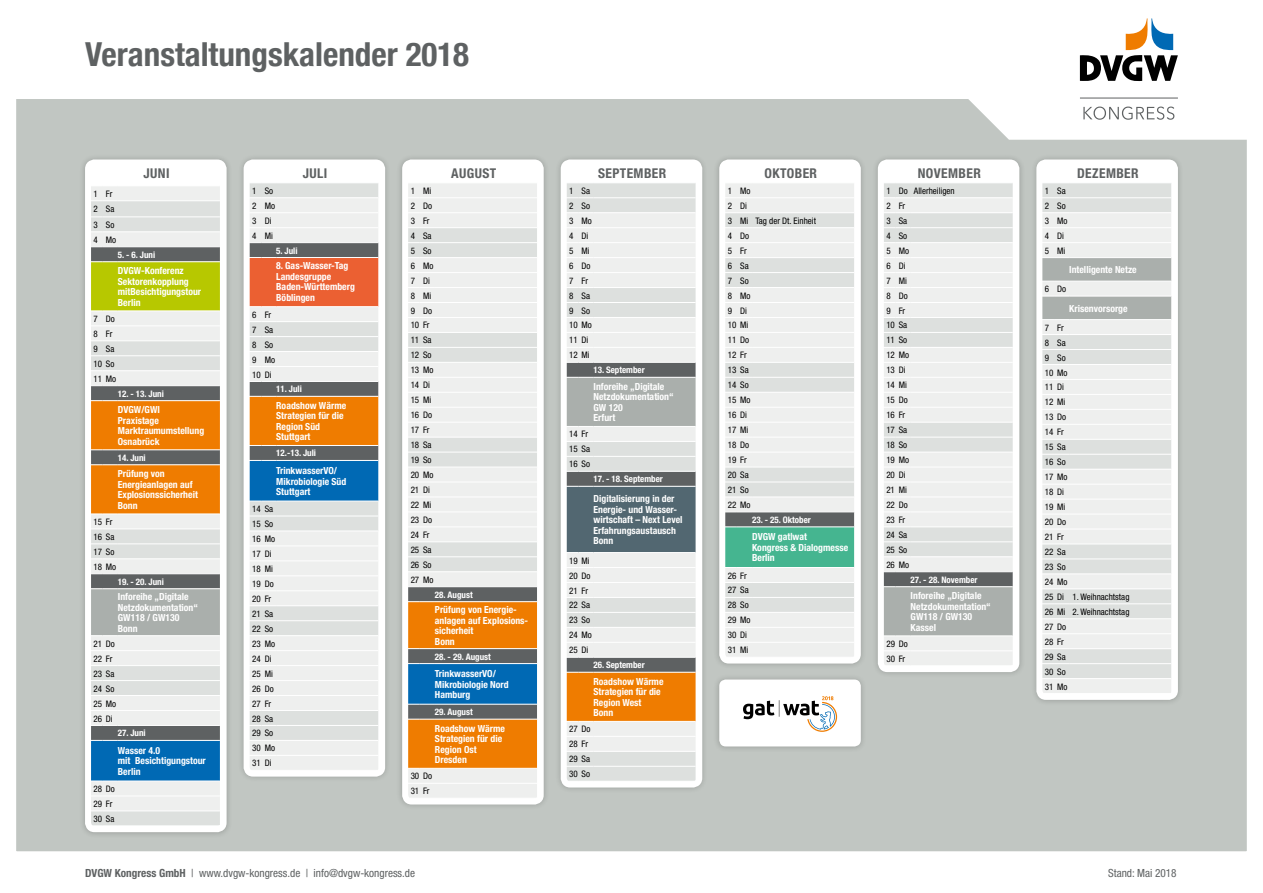
<style>
.page{position:relative;width:1263px;height:893px;background:#fff}
.page>*{position:absolute;margin:0;border:0;box-sizing:border-box;transform-origin:0 0}
.t1{font:700 condensed 33px "Helvetica Neue";color:#5e6162}
.t2{font:700 condensed 13.5px "Helvetica Neue";letter-spacing:.03em;color:#5e6162}
.t3{font:condensed 11.25px "Helvetica Neue";color:#5e6162}
.t4{font:700 condensed 9.75px/10.5px "Helvetica Neue";color:#fff}
.t5{font:condensed 9px/15px "Helvetica Neue";color:#000}
.t6{font:700 condensed 9px "Helvetica Neue";color:#fff}
.s1{font-weight:700}
</style>
<div class="page">
<div style="left:8px;top:91px;width:1247px;height:768px;background:#c1c6c2"></div>
<div style="left:0;top:83px;width:1263px;height:784px;border:16px solid #fff"></div>
<svg style="left:890px;top:18px;width:373px;height:122px"></svg>
<div style="left:1030px;top:153px;width:154px;height:553px;background:#bbc0bc"></div>
<svg style="left:1043px;top:166px;width:128px;height:527px;background:#e4e6e4"></svg>
<div style="left:1036px;top:159px;width:142px;height:541px;border:6px solid #fff;border-radius:7px"></div>
<div style="left:872px;top:153px;width:153px;height:525px;background:#000;opacity:.2"></div>
<svg style="left:885px;top:166px;width:127px;height:499px;background:#e0e2e1"></svg>
<div style="left:878px;top:159px;width:141px;height:513px;border:6px solid #fff;border-radius:7px"></div>
<div style="left:713px;top:153px;width:154px;height:517px;background:#b9beba"></div>
<svg style="left:726px;top:166px;width:128px;height:490px;background:#d9e3df"></svg>
<div style="left:719px;top:159px;width:142px;height:504px;border:6px solid #fff;border-radius:7px"></div>
<div style="left:555px;top:153px;width:153px;height:640px;background:#bbc0bc"></div>
<svg style="left:568px;top:166px;width:127px;height:614px;background:#cbc6bd"></svg>
<div style="left:561px;top:159px;width:141px;height:628px;border:6px solid #fff;border-radius:7px"></div>
<div style="left:79px;top:153px;width:154px;height:685px;background:#b8bdb9"></div>
<svg style="left:92px;top:166px;width:128px;height:659px;background:#c5bea1"></svg>
<div style="left:85px;top:159px;width:142px;height:673px;border:6px solid #fff;border-radius:7px"></div>
<div style="left:713px;top:673px;width:154px;height:79px;background:#000;opacity:.2"></div>
<div style="left:719px;top:679px;width:142px;height:67px;background:#fff;border-radius:7px"></div>
<svg style="left:743px;top:696px;width:94px;height:36px"></svg>
<div style="left:238px;top:153px;width:153px;height:630px;background:#000;opacity:.2"></div>
<svg style="left:251px;top:166px;width:127px;height:604px;background:#d2c5bc"></svg>
<div style="left:244px;top:159px;width:141px;height:618px;border:6px solid #fff;border-radius:7px"></div>
<div style="left:396px;top:153px;width:154px;height:658px;background:#b8bdb9"></div>
<svg style="left:409px;top:166px;width:128px;height:631px;background:#d4cabc"></svg>
<div style="left:402px;top:159px;width:142px;height:645px;border:6px solid #fff;border-radius:7px"></div>
<h1 class="t1" style="left:85px;top:27px;width:386px">Veranstaltungskalender 2018</h1>
<p class="t5" style="left:94px;top:186px;width:24px">1 Fr<br>2 Sa<br>3 So<br>4 Mo</p>
<h2 class="t2" style="left:144px;top:165px;width:27px">JUNI</h2>
<p class="t6" style="left:118px;top:249px;width:39px">5. - 6. Juni</p>
<p class="t4" style="left:118px;top:265px;width:85px">DVGW-Konferenz<br>Sektorenkopplung mitBesichtigungstour<br>Berlin</p>
<p class="t5" style="left:94px;top:311px;width:24px">7 Do<br>8 Fr<br>9 Sa<br>10 So<br>11 Mo</p>
<p class="t6" style="left:118px;top:388px;width:48px">12. - 13. Juni</p>
<p class="t4" style="left:118px;top:404px;width:88px">DVGW/GWI<br>Praxistage<br>Marktraumumstellung<br>Osnabrück</p>
<p class="t6" style="left:118px;top:452px;width:29px">14. Juni</p>
<p class="t4" style="left:118px;top:469px;width:82px">Prüfung von<br>Energieanlagen auf<br>Explosionssicherheit<br>Bonn</p>
<p class="t5" style="left:94px;top:514px;width:24px">15 Fr<br>16 Sa<br>17 So<br>18 Mo</p>
<p class="t6" style="left:118px;top:576px;width:48px">19. - 20. Juni</p>
<p class="t4" style="left:118px;top:591px;width:82px">Inforeihe „Digitale<br>Netzdokumentation“<br>GW118 / GW130<br>Bonn</p>
<p class="t5" style="left:94px;top:636px;width:24px">21 Do<br>22 Fr<br>23 Sa<br>24 So<br>25 Mo<br>26 Di</p>
<p class="t6" style="left:118px;top:728px;width:29px">27. Juni</p>
<p class="t4" style="left:118px;top:745px;width:90px">Wasser 4.0<br>mit Besichtigungstour<br>Berlin</p>
<p class="t5" style="left:94px;top:781px;width:23px">28 Do<br>29 Fr<br>30 Sa</p>
<p class="t5" style="left:252px;top:183px;width:24px">1 So<br>2 Mo<br>3 Di<br>4 Mi</p>
<h2 class="t2" style="left:303px;top:165px;width:26px">JULI</h2>
<p class="t6" style="left:276px;top:245px;width:23px">5. Juli</p>
<p class="t4" style="left:276px;top:260px;width:80px">8. Gas-Wasser-Tag<br>Landesgruppe<br>Baden-Württemberg<br>Böblingen</p>
<p class="t5" style="left:252px;top:307px;width:24px">6 Fr<br>7 Sa<br>8 So<br>9 Mo<br>10 Di</p>
<p class="t6" style="left:276px;top:384px;width:27px">11. Juli</p>
<p class="t4" style="left:276px;top:400px;width:72px">Roadshow Wärme<br>Strategien für die<br>Region Süd<br>Stuttgart</p>
<p class="t6" style="left:276px;top:448px;width:41px">12.-13. Juli</p>
<p class="t4" style="left:276px;top:465px;width:72px">TrinkwasserVO/<br>Mikrobiologie Süd<br>Stuttgart</p>
<p class="t5" style="left:252px;top:501px;width:24px">14 Sa<br>15 So<br>16 Mo<br>17 Di<br>18 Mi<br>19 Do<br>20 Fr<br>21 Sa<br>22 So<br>23 Mo<br>24 Di<br>25 Mi<br>26 Do<br>27 Fr<br>28 Sa<br>29 So<br>30 Mo<br>31 Di</p>
<p class="t5" style="left:411px;top:183px;width:24px">1 Mi<br>2 Do<br>3 Fr<br>4 Sa<br>5 So<br>6 Mo<br>7 Di<br>8 Mi<br>9 Do<br>10 Fr<br>11 Sa<br>12 So<br>13 Mo<br>14 Di<br>15 Mi<br>16 Do<br>17 Fr<br>18 Sa<br>19 So<br>20 Mo<br>21 Di<br>22 Mi<br>23 Do<br>24 Fr<br>25 Sa<br>26 So<br>27 Mo</p>
<h2 class="t2" style="left:451px;top:165px;width:47px">AUGUST</h2>
<p class="t6" style="left:435px;top:589px;width:39px">28. August</p>
<p class="t4" style="left:435px;top:604px;width:95px">Prüfung von Energie&shy;anlagen auf Explosions&shy;sicherheit<br>Bonn</p>
<p class="t6" style="left:435px;top:651px;width:57px">28. - 29. August</p>
<p class="t4" style="left:435px;top:668px;width:75px">TrinkwasserVO/<br>Mikrobiologie Nord<br>Hamburg</p>
<p class="t6" style="left:435px;top:706px;width:39px">29. August</p>
<p class="t4" style="left:435px;top:723px;width:72px">Roadshow Wärme<br>Strategien für die<br>Region Ost<br>Dresden</p>
<p class="t5" style="left:411px;top:769px;width:23px">30 Do<br>31 Fr</p>
<h2 class="t2" style="left:598px;top:165px;width:70px">SEPTEMBER</h2>
<p class="t5" style="left:569px;top:183px;width:24px">1 Sa<br>2 So<br>3 Mo<br>4 Di<br>5 Mi<br>6 Do<br>7 Fr<br>8 Sa<br>9 So<br>10 Mo<br>11 Di<br>12 Mi</p>
<p class="t6" style="left:593px;top:365px;width:53px">13. September</p>
<p class="t4" style="left:593px;top:381px;width:82px">Inforeihe „Digitale<br>Netzdokumentation“<br>GW 120<br>Erfurt</p>
<p class="t5" style="left:569px;top:427px;width:22px">14 Fr<br>15 Sa<br>16 So</p>
<p class="t6" style="left:593px;top:474px;width:71px">17. - 18. September</p>
<p class="t4" style="left:593px;top:493px;width:91px">Digitalisierung in der<br>Energie- und Wasser&shy;wirtschaft – Next Level<br>Erfahrungsaustausch<br>Bonn</p>
<p class="t5" style="left:569px;top:553px;width:24px">19 Mi<br>20 Do<br>21 Fr<br>22 Sa<br>23 So<br>24 Mo<br>25 Di</p>
<p class="t6" style="left:593px;top:660px;width:53px">26. September</p>
<p class="t4" style="left:593px;top:676px;width:72px">Roadshow Wärme<br>Strategien für die<br>Region West<br>Bonn</p>
<p class="t5" style="left:569px;top:722px;width:23px">27 Do<br>28 Fr<br>29 Sa<br>30 So</p>
<h2 class="t2" style="left:764px;top:165px;width:54px">OKTOBER</h2>
<p class="t5" style="left:728px;top:183px;width:90px">1 Mo<br>2 Di<br>3 Mi Tag der Dt. Einheit<br>4 Do<br>5 Fr<br>6 Sa<br>7 So<br>8 Mo<br>9 Di<br>10 Mi<br>11 Do<br>12 Fr<br>13 Sa<br>14 So<br>15 Mo<br>16 Di<br>17 Mi<br>18 Do<br>19 Fr<br>20 Sa<br>21 So<br>22 Mo</p>
<p class="t6" style="left:752px;top:514px;width:60px">23. - 25. Oktober</p>
<p class="t4" style="left:752px;top:532px;width:98px">DVGW gat|wat<br>Kongress &amp; Dialogmesse<br>Berlin</p>
<p class="t5" style="left:728px;top:568px;width:24px">26 Fr<br>27 Sa<br>28 So<br>29 Mo<br>30 Di<br>31 Mi</p>
<h2 class="t2" style="left:918px;top:165px;width:65px">NOVEMBER</h2>
<p class="t5" style="left:886px;top:183px;width:70px">1 Do Allerheiligen<br>2 Fr<br>3 Sa<br>4 So<br>5 Mo<br>6 Di<br>7 Mi<br>8 Do<br>9 Fr<br>10 Sa<br>11 So<br>12 Mo<br>13 Di<br>14 Mi<br>15 Do<br>16 Fr<br>17 Sa<br>18 So<br>19 Mo<br>20 Di<br>21 Mi<br>22 Do<br>23 Fr<br>24 Sa<br>25 So<br>26 Mo</p>
<p class="t6" style="left:911px;top:574px;width:68px">27. - 28. November</p>
<p class="t4" style="left:911px;top:590px;width:82px">Inforeihe „Digitale<br>Netzdokumentation“<br>GW118 / GW130<br>Kassel</p>
<p class="t5" style="left:886px;top:636px;width:23px">29 Do<br>30 Fr</p>
<p class="t5" style="left:1045px;top:183px;width:24px">1 Sa<br>2 So<br>3 Mo<br>4 Di<br>5 Mi</p>
<h2 class="t2" style="left:1077px;top:165px;width:63px">DEZEMBER</h2>
<p class="t4" style="left:1069px;top:264px;width:69px">Intelligente Netze</p>
<p class="t5" style="left:1045px;top:281px;width:23px">6 Do</p>
<p class="t4" style="left:1069px;top:303px;width:60px">Krisenvorsorge</p>
<p class="t5" style="left:1045px;top:320px;width:86px">7 Fr<br>8 Sa<br>9 So<br>10 Mo<br>11 Di<br>12 Mi<br>13 Do<br>14 Fr<br>15 Sa<br>16 So<br>17 Mo<br>18 Di<br>19 Mi<br>20 Do<br>21 Fr<br>22 Sa<br>23 So<br>24 Mo<br>25 Di 1. Weihnachtstag<br>26 Mi 2. Weihnachtstag<br>27 Do<br>28 Fr<br>29 Sa<br>30 So<br>31 Mo</p>
<p class="t3" style="left:85px;top:866px;width:332px"><span class="s1">DVGW Kongress GmbH</span> | www.dvgw-kongress.de | info@dvgw-kongress.de</p>
<p class="t3" style="left:1108px;top:866px;width:70px">Stand: Mai 2018</p>
</div>
